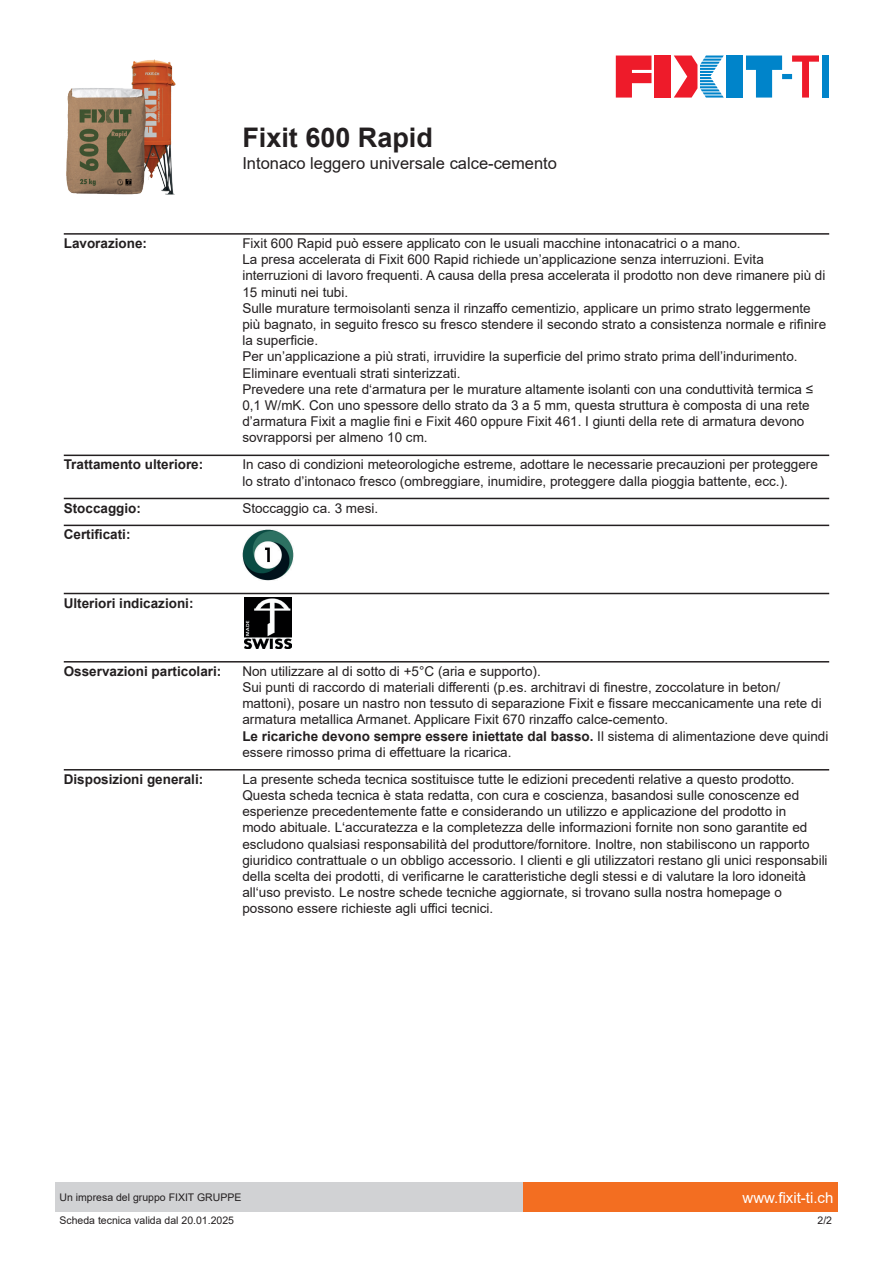
<style>
.page{position:relative;width:893px;height:1263px;background:#fff}
.page>*{position:absolute;margin:0;border:0;box-sizing:border-box;transform-origin:0 0}
.t1{font:700 27px "Arial";color:#231f20}
.t2{font:16.5px "Arial";color:#231f20}
.t3{font:15px "Arial";color:#fff}
.t4{font:13.5px/16.2px "Arial";color:#231f20}
.t5{font:700 13.5px "Arial";color:#231f20}
.t6{font:10.5px "Arial";color:#231f20}
.s1{font-weight:700}
</style>
<div class="page">
<img style="left:66px;top:60px;width:110px;height:135px">
<svg style="left:674px;top:56px;width:50px;height:42px"></svg>
<svg style="left:616px;top:56px;width:35px;height:42px"></svg>
<div style="left:655px;top:56px;width:16px;height:42px;background:#ee1b2a"></div>
<div style="left:726px;top:56px;width:17px;height:42px;background:#0084ca"></div>
<svg style="left:746px;top:56px;width:36px;height:42px"></svg>
<svg style="left:792px;top:56px;width:27px;height:42px"></svg>
<div style="left:822px;top:56px;width:7px;height:42px;background:#0084ca"></div>
<div style="left:782px;top:74px;width:10px;height:5px;background:#0084ca"></div>
<div style="left:523px;top:1182px;width:315px;height:30px;background:#f36e21"></div>
<div style="left:55px;top:1182px;width:468px;height:30px;background:#d1d2d4"></div>
<hr style="left:64px;top:233px;width:765px;height:2px;background:#231f20">
<hr style="left:64px;top:455px;width:765px;height:1px;background:#231f20">
<hr style="left:64px;top:498px;width:765px;height:1px;background:#231f20">
<hr style="left:64px;top:525px;width:765px;height:1px;background:#231f20">
<img style="left:242px;top:530px;width:51px;height:51px">
<hr style="left:64px;top:593px;width:765px;height:1px;background:#231f20">
<img style="left:245px;top:598px;width:46px;height:51px">
<hr style="left:64px;top:661px;width:765px;height:1px;background:#231f20">
<hr style="left:64px;top:769px;width:765px;height:1px;background:#231f20">
<h1 class="t1" style="left:242px;top:119px;width:192px">Fixit 600 Rapid</h1>
<p class="t2" style="left:242px;top:152px;width:316px">Intonaco leggero universale calce-cemento</p>
<p class="t5" style="left:64px;top:234px;width:85px">Lavorazione:</p>
<p class="t4" style="left:242px;top:235px;width:585px">Fixit 600 Rapid può essere applicato con le usuali macchine intonacatrici o a mano.<br>La presa accelerata di Fixit 600 Rapid richiede un’applicazione senza interruzioni. Evita interruzioni di lavoro frequenti. A causa della presa accelerata il prodotto non deve rimanere più di 15 minuti nei tubi.<br>Sulle murature termoisolanti senza il rinzaffo cementizio, applicare un primo strato leggermente più bagnato, in seguito fresco su fresco stendere il secondo strato a consistenza normale e rifinire la superficie.<br>Per un’applicazione a più strati, irruvidire la superficie del primo strato prima dell’indurimento.<br>Eliminare eventuali strati sinterizzati.<br>Prevedere una rete d‘armatura per le murature altamente isolanti con una conduttività termica ≤ 0,1 W/mK. Con uno spessore dello strato da 3 a 5 mm, questa struttura è composta di una rete d’armatura Fixit a maglie fini e Fixit 460 oppure Fixit 461. I giunti della rete di armatura devono sovrapporsi per almeno 10 cm.</p>
<p class="t5" style="left:64px;top:455px;width:141px">Trattamento ulteriore:</p>
<p class="t4" style="left:242px;top:456px;width:577px">In caso di condizioni meteorologiche estreme, adottare le necessarie precauzioni per proteggere lo strato d’intonaco fresco (ombreggiare, inumidire, proteggere dalla pioggia battente, ecc.).</p>
<p class="t5" style="left:64px;top:498px;width:79px">Stoccaggio:</p>
<p class="t4" style="left:242px;top:500px;width:137px">Stoccaggio ca. 3 mesi.</p>
<p class="t5" style="left:64px;top:525px;width:68px">Certificati:</p>
<p class="t5" style="left:64px;top:593px;width:131px">Ulteriori indicazioni:</p>
<p class="t5" style="left:64px;top:662px;width:159px">Osservazioni particolari:</p>
<p class="t4" style="left:242px;top:663px;width:587px">Non utilizzare al di sotto di +5°C (aria e supporto).<br>Sui punti di raccordo di materiali differenti (p.es. architravi di finestre, zoccolature in beton/ mattoni), posare un nastro non tessuto di separazione Fixit e fissare meccanicamente una rete di armatura metallica Armanet. Applicare Fixit 670 rinzaffo calce-cemento.<br><span class="s1">Le ricariche devono sempre essere iniettate dal basso.</span> Il sistema di alimentazione deve quindi essere rimosso prima di effettuare la ricarica.</p>
<p class="t5" style="left:64px;top:770px;width:141px">Disposizioni generali:</p>
<p class="t4" style="left:242px;top:771px;width:587px">La presente scheda tecnica sostituisce tutte le edizioni precedenti relative a questo prodotto.<br>Questa scheda tecnica è stata redatta, con cura e coscienza, basandosi sulle conoscenze ed esperienze precedentemente fatte e considerando un utilizzo e applicazione del prodotto in<br>modo abituale. L‘accuratezza e la completezza delle informazioni fornite non sono garantite ed escludono qualsiasi responsabilità del produttore/fornitore. Inoltre, non stabiliscono un rapporto giuridico contrattuale o un obbligo accessorio. I clienti e gli utilizzatori restano gli unici responsabili della scelta dei prodotti, di verificarne le caratteristiche degli stessi e di valutare la loro idoneità all‘uso previsto. Le nostre schede tecniche aggiornate, si trovano sulla nostra homepage o possono essere richieste agli uffici tecnici.</p>
<p class="t6" style="left:60px;top:1190px;width:183px">Un impresa del gruppo FIXIT GRUPPE</p>
<p class="t3" style="left:743px;top:1187px;width:92px">www.fixit-ti.ch</p>
<p class="t6" style="left:60px;top:1213px;width:176px">Scheda tecnica valida dal 20.01.2025</p>
<p class="t6" style="left:817px;top:1213px;width:16px">2/2</p>
</div>
